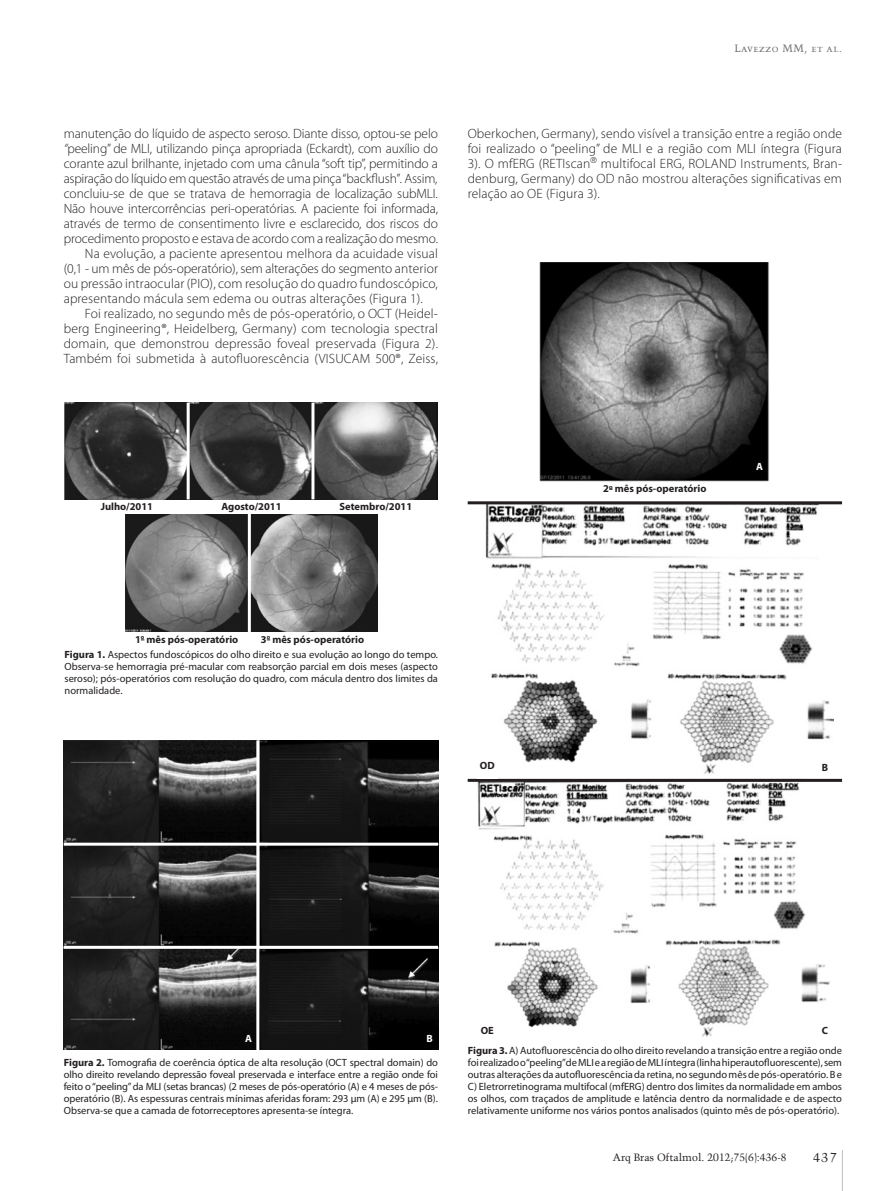
<style>
.page{position:relative;width:893px;height:1191px;background:#fff}
.page>*{position:absolute;margin:0;border:0;box-sizing:border-box;transform-origin:0 0}
.t1{font:300 13.5px/15px "Myriad Pro";letter-spacing:-.01em;color:#231f20;text-align:justify}
.t2{font:300 13.5px "Myriad Pro";letter-spacing:.01em;color:#231f20}
.t3{font:12.75px "Trump Mediaeval LT Std";color:#231f20}
.t4{font:10.5px/12px "Myriad Pro";color:#231f20;text-align:justify}
.t5{font:700 10.5px "Myriad Pro";color:#231f20}
.t6{font:10.5px "Trump Mediaeval LT Std";color:#231f20}
.t7{font:10.5px "Trump Mediaeval LT Std";letter-spacing:.04em;color:#6c6d70}
.t8{font:700 10.5px "Myriad Pro";color:#fff}
.s1{font-style:italic}
.s2{font-weight:700}
</style>
<div class="page">
<hr style="left:842px;top:1150px;width:1px;height:41px;background:#bcbdc0">
<img style="left:64px;top:402px;width:374px;height:97px">
<img style="left:125px;top:514px;width:252px;height:117px">
<hr style="left:187px;top:402px;width:3px;height:97px;background:#fff">
<hr style="left:311px;top:402px;width:3px;height:97px;background:#fff">
<hr style="left:248px;top:513px;width:3px;height:119px;background:#fff">
<img style="left:64px;top:740px;width:374px;height:309px">
<hr style="left:64px;top:945px;width:374px;height:3px;background:#fff">
<hr style="left:64px;top:842px;width:374px;height:3px;background:#fff">
<hr style="left:256px;top:740px;width:3px;height:314px;background:#fff">
<img style="left:477px;top:263px;width:356px;height:774px">
<hr style="left:468px;top:779px;width:374px;height:3px;background:#231f20">
<hr style="left:468px;top:501px;width:374px;height:3px;background:#231f20">
<div style="left:477px;top:1025px;width:20px;height:18px;background:#fff"></div>
<div style="left:477px;top:761px;width:20px;height:17px;background:#fff"></div>
<p class="t1" style="left:64px;top:126px;width:376px">manutenção do líquido de aspecto seroso. Diante disso, optou-se pelo</p>
<p class="t1" style="left:64px;top:141px;width:376px"><span class="s1">“</span>peeling” de MLI, utilizando pinça apropriada (Eckardt), com auxílio do</p>
<p class="t1" style="left:64px;top:156px;width:376px">corante azul brilhante, injetado com uma cânula “soft tip”, permitindo a</p>
<p class="t1" style="left:64px;top:171px;width:376px">aspiração do líquido em questão através de uma pinça “backflush”<span class="s1">.</span> Assim<span class="s1">,</span></p>
<p class="t1" style="left:64px;top:186px;width:376px">concluiu-se de que se tratava de hemorragia de localização subMLI.</p>
<p class="t1" style="left:64px;top:201px;width:376px">Não houve intercorrências peri-operatórias. A paciente foi informada,</p>
<p class="t1" style="left:64px;top:216px;width:376px">através de termo de consentimento livre e esclarecido, dos riscos do</p>
<p class="t1" style="left:64px;top:231px;width:376px">procedimento proposto e estava de acordo com a realização do mesmo.</p>
<p class="t2" style="left:85px;top:246px;width:355px">Na evolução, a paciente apresentou melhora da acuidade visual</p>
<p class="t1" style="left:64px;top:261px;width:376px">(0,1 - um mês de pós-operatório), sem alterações do segmento anterior</p>
<p class="t2" style="left:64px;top:276px;width:376px">ou pressão intraocular (PIO), com resolução do quadro fundoscópico,</p>
<p class="t2" style="left:64px;top:291px;width:361px">apresentando mácula sem edema ou outras alterações (Figura 1).</p>
<p class="t2" style="left:85px;top:306px;width:354px">Foi realizado, no segundo mês de pós-operatório, o OCT (Heidel-</p>
<p class="t2" style="left:64px;top:321px;width:376px">berg Engineering®, Heidelberg, Germany) com tecnologia spectral</p>
<p class="t2" style="left:64px;top:336px;width:376px">domain, que demonstrou depressão foveal preservada (Figura 2).</p>
<p class="t2" style="left:64px;top:351px;width:376px">Também foi submetida à autofluorescência (VISUCAM 500®, Zeiss,</p>
<p class="t7" style="left:734px;top:42px;width:109px">Lavezzo MM, et al.</p>
<p class="t1" style="left:468px;top:126px;width:376px">Oberkochen, Germany), sendo visível a transição entre a região onde foi realizado o “peeling” de MLI e a região com MLI íntegra (Figura 3). O mfERG (RETIscan<sup>®</sup> multifocal ERG, ROLAND Instruments, Bran&shy;denburg, Germany) do OD não mostrou alterações significativas em relação ao OE (Figura 3).</p>
<p class="t5" style="left:101px;top:499px;width:54px">Julho/2011</p>
<p class="t5" style="left:221px;top:499px;width:62px">Agosto/2011</p>
<p class="t5" style="left:339px;top:499px;width:74px">Setembro/2011</p>
<p class="t5" style="left:603px;top:482px;width:105px">2<sup>o</sup> mês pós-operatório</p>
<p class="t8" style="left:756px;top:460px;width:8px">A</p>
<p class="t5" style="left:135px;top:632px;width:105px">1<sup>o</sup> mês pós-operatório</p>
<p class="t5" style="left:261px;top:632px;width:105px">3<sup>o</sup> mês pós-operatório</p>
<p class="t4" style="left:65px;top:648px;width:375px"><span class="s2">Figura 1.</span> Aspectos fundoscópicos do olho direito e sua evolução ao longo do tempo.<br>Observa-se hemorragia pré-macular com reabsorção parcial em dois meses (aspecto seroso); pós-operatórios com resolução do quadro, com mácula dentro dos limites da normalidade.</p>
<p class="t5" style="left:480px;top:758px;width:16px">OD</p>
<p class="t5" style="left:822px;top:760px;width:8px">B</p>
<p class="t8" style="left:245px;top:1031px;width:8px">A</p>
<p class="t8" style="left:426px;top:1031px;width:8px">B</p>
<p class="t4" style="left:64px;top:1056px;width:376px"><span class="s2">Figura 2.</span> Tomografia de coerência óptica de alta resolução (OCT spectral domain) do olho direito revelando depressão foveal preservada e interface entre a região onde foi feito o “peeling” da MLI (setas brancas) (2 meses de pós-operatório (A) e 4 meses de pós&shy;operatório (B). As espessuras centrais mínimas aferidas foram: 293 μm (A) e 295 μm (B).<br>Observa-se que a camada de fotorreceptores apresenta-se íntegra.</p>
<p class="t5" style="left:481px;top:1023px;width:15px">OE</p>
<p class="t5" style="left:822px;top:1023px;width:8px">C</p>
<p class="t4" style="left:468px;top:1044px;width:376px"><span class="s2">Figura 3.</span>A) Autofluorescência do olho direito revelando a transição entre a região onde foi realizado o “peeling” de MLI e a região de MLI íntegra (linha hiperautofluorescente), sem outras alterações da autofluorescência da retina, no segundo mês de pós-operatório. B e C) Eletrorretinograma multifocal (mfERG) dentro dos limites da normalidade em ambos os olhos, com traçados de amplitude e latência dentro da normalidade e de aspecto relativamente uniforme nos vários pontos analisados (quinto mês de pós-operatório).</p>
<p class="t6" style="left:613px;top:1151px;width:175px">Arq Bras Oftalmol. 2012;75(6):436-8</p>
<p class="t3" style="left:813px;top:1149px;width:25px">437</p>
</div>
